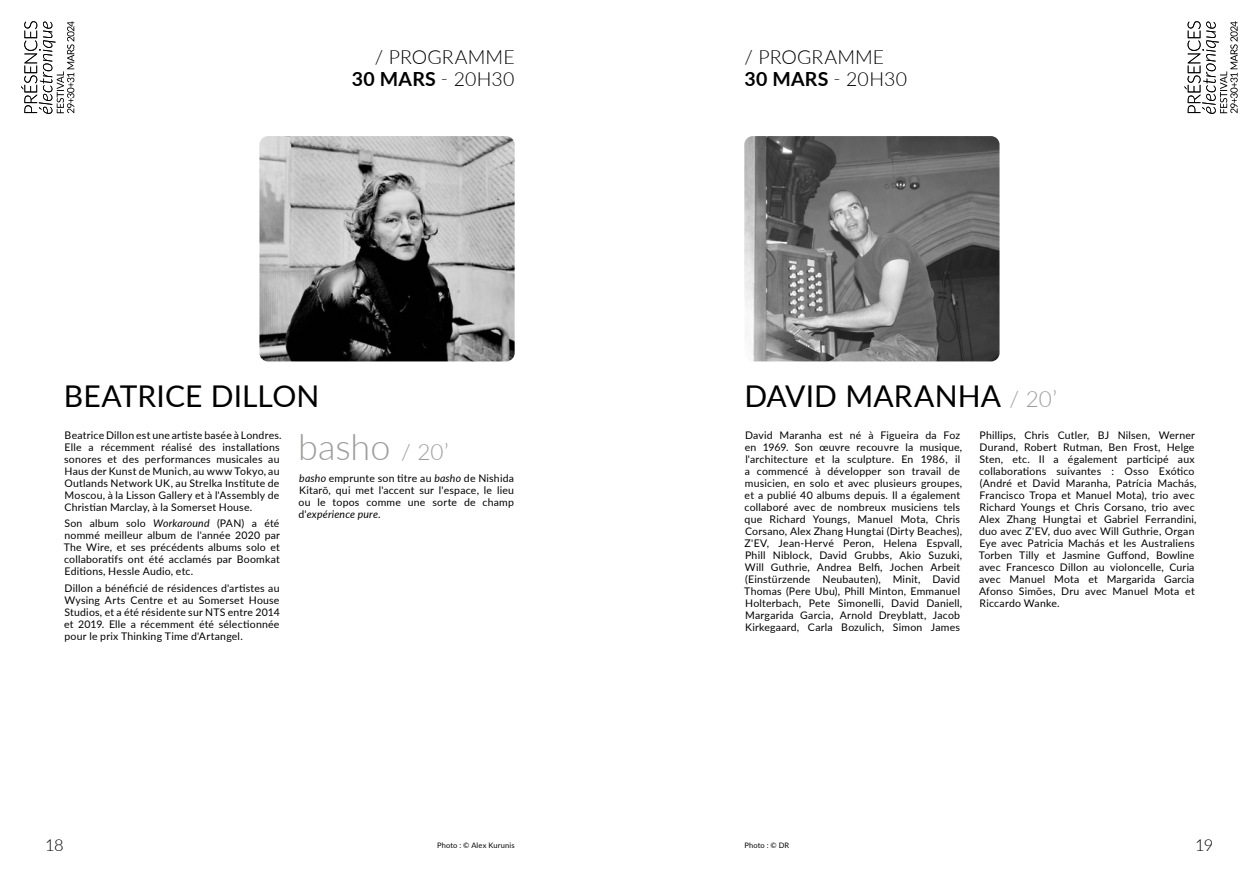
<style>
.page{position:relative;width:1259px;height:893px;background:#fff}
.page>*{position:absolute;margin:0;border:0;box-sizing:border-box;transform-origin:0 0}
.t1{font:300 36px "Lato";color:#9d9d9c}
.t2{font:30px "Lato";letter-spacing:.005em;color:#000}
.t3{font:300 19.5px/22.5px "Lato";letter-spacing:.005em;color:#000;text-align:right}
.t4{font:300 16.5px "Lato";color:#000}
.t5{font:10.5px/12px "Lato";letter-spacing:.02em;color:#000}
.t6{font:7.5px "Lato";letter-spacing:.025em;color:#000}
.s1{font-weight:700}
.s2{font-style:italic}
.s3{font-size:22.5px}
.s4{font-weight:300;font-size:22.5px;color:#9d9d9c}
</style>
<div class="page">
<img style="left:259px;top:136px;width:255px;height:225px">
<img style="left:744px;top:136px;width:255px;height:225px">
<svg style="left:1184px;top:21px;width:53px;height:93px"></svg>
<svg style="left:21px;top:21px;width:53px;height:93px"></svg>
<h3 class="t3" style="left:352px;top:45px;width:164px">/ PROGRAMME<br><span class="s1">30 MARS</span> - 20H30</h3>
<h3 class="t3" style="left:744px;top:45px;width:164px;text-align:left">/ PROGRAMME<br><span class="s1">30 MARS</span> - 20H30</h3>
<h2 class="t2" style="left:64px;top:374px;width:257px">BEATRICE DILLON</h2>
<p class="t5" style="left:64px;top:429px;width:219px">Beatrice Dillon est une artiste basée à Londres.<br>Elle a récemment réalisé des installations sonores et des performances musicales au Haus der Kunst de Munich, au www Tokyo, au Outlands Network UK, au Strelka Institute de Moscou, à la Lisson Gallery et à l'Assembly de Christian Marclay, à la Somerset House.</p>
<p class="t5" style="left:64px;top:517px;width:218px;text-align:justify">Son album solo <span class="s2">Workaround</span> (PAN) a été nommé meilleur album de l'année 2020 par The Wire, et ses précédents albums solo et collaboratifs ont été acclamés par Boomkat Editions, Hessle Audio, etc.</p>
<p class="t5" style="left:64px;top:581px;width:217px;text-align:justify">Dillon a bénéficié de résidences d'artistes au Wysing Arts Centre et au Somerset House Studios, et a été résidente sur NTS entre 2014 et 2019. Elle a récemment été sélectionnée pour le prix Thinking Time d'Artangel.</p>
<h1 class="t1" style="left:298px;top:421px;width:152px">basho <span class="s3">/ 20’</span></h1>
<p class="t5" style="left:298px;top:471px;width:217px;text-align:justify"><span class="s2">basho</span> emprunte son titre au <span class="s2">basho</span> de Nishida Kitarō, qui met l'accent sur l'espace, le lieu ou le topos comme une sorte de champ d'<span class="s2">expérience pure</span>.</p>
<h2 class="t2" style="left:744px;top:374px;width:314px">DAVID MARANHA <span class="s4">/ 20’</span></h2>
<p class="t5" style="left:744px;top:429px;width:219px">David Maranha est né à Figueira da Foz en 1969. Son œuvre recouvre la musique, l'architecture et la sculpture. En 1986, il a commencé à développer son travail de musicien, en solo et avec plusieurs groupes, et a publié 40 albums depuis. Il a également collaboré avec de nombreux musiciens tels que Richard Youngs, Manuel Mota, Chris Corsano, Alex Zhang Hungtai (Dirty Beaches), Z'EV, Jean-Hervé Peron, Helena Espvall, Phill Niblock, David Grubbs, Akio Suzuki, Will Guthrie, Andrea Belfi, Jochen Arbeit (Einstürzende Neubauten), Minit, David Thomas (Pere Ubu), Phill Minton, Emmanuel Holterbach, Pete Simonelli, David Daniell, Margarida Garcia, Arnold Dreyblatt, Jacob Kirkegaard, Carla Bozulich, Simon James</p>
<p class="t5" style="left:978px;top:429px;width:219px">Phillips, Chris Cutler, BJ Nilsen, Werner Durand, Robert Rutman, Ben Frost, Helge Sten, etc. Il a également participé aux collaborations suivantes : Osso Exótico (André et David Maranha, Patrícia Machás, Francisco Tropa et Manuel Mota), trio avec Richard Youngs et Chris Corsano, trio avec Alex Zhang Hungtai et Gabriel Ferrandini, duo avec Z'EV, duo avec Will Guthrie, Organ Eye avec Patricia Machás et les Australiens Torben Tilly et Jasmine Guffond, Bowline avec Francesco Dillon au violoncelle, Curia avec Manuel Mota et Margarida Garcia Afonso Simões, Dru avec Manuel Mota et Riccardo Wanke.</p>
<h3 class="t4" style="left:45px;top:834px;width:20px">18</h3>
<p class="t6" style="left:437px;top:840px;width:79px">Photo : © Alex Kurunis</p>
<h3 class="t4" style="left:1195px;top:834px;width:20px">19</h3>
<p class="t6" style="left:744px;top:840px;width:46px">Photo : © DR</p>
</div>
